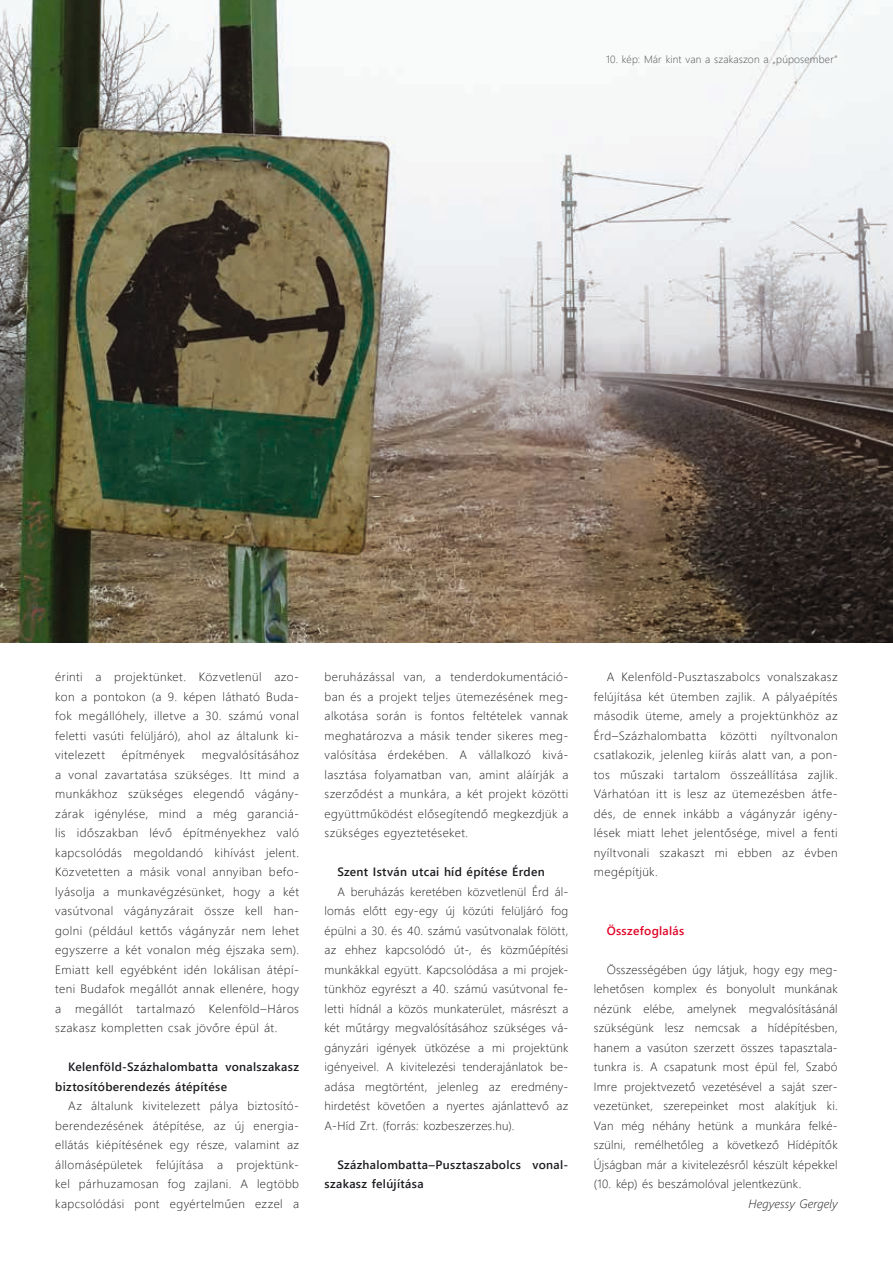
<style>
.page{position:relative;width:893px;height:1263px;background:#fff}
.page>*{position:absolute;margin:0;border:0;box-sizing:border-box;transform-origin:0 0}
.t1{font:12px/19.5px "Webly Sleek UI Light";letter-spacing:.02em;color:#1b1c20;text-align:justify}
.t2{font:12px/19.5px "Webly Sleek UI Semibold";letter-spacing:.025em;color:#1b1c20}
.t3{font:italic 12px "Webly Sleek UI Light";letter-spacing:.01em;color:#1b1c20}
.t4{font:12px "Webly Sleek UI Semibold";letter-spacing:.025em;color:#e10326}
.t5{font:10.5px "Webly Sleek UI Light";letter-spacing:.015em;color:#504e53}
</style>
<div class="page">
<img style="left:0;top:0;width:893px;height:642px">
<p class="t5" style="left:606px;top:51px;width:233px">10. kép: Már kint van a szakaszon a „púposember”</p>
<p class="t1" style="left:55px;top:667px;width:245px">érinti a projektünket. Közvetlenül azo&shy;kon a pontokon (a 9. képen látható Buda&shy;fok megállóhely, illetve a 30. számú vonal feletti vasúti felüljáró), ahol az általunk ki&shy;vitelezett</p>
<p class="t1" style="left:55px;top:745px;width:245px;text-indent:147px">megvalósításához a vonal zavartatása szükséges. Itt mind a munkákhoz szükséges elegendő vágány&shy;zárak igénylése, mind a még garanciá&shy;lis időszakban lévő építményekhez való kapcsolódás megoldandó kihívást jelent.<br>Közvetetten a másik vonal annyiban befo&shy;lyásolja a munkavégzésünket, hogy a két vasútvonal vágányzárait össze kell han&shy;golni (például kettős vágányzár nem lehet egyszerre a két vonalon még éjszaka sem).<br>Emiatt kell egyébként idén lokálisan átépí&shy;teni Budafok megállót annak ellenére, hogy a megállót tartalmazó Kelenföld–Háros szakasz kompletten csak jövőre épül át.</p>
<p class="t2" style="left:68px;top:1057px;width:232px">Kelenföld-Százhalombatta vonalszakasz</p>
<p class="t2" style="left:55px;top:1076px;width:173px">biztosítóberendezés átépítése</p>
<p class="t1" style="left:68px;top:1096px;width:233px">Az általunk kivitelezett pálya biztosító-</p>
<p class="t1" style="left:55px;top:1115px;width:245px">berendezésének átépítése, az új energia-</p>
<p class="t1" style="left:55px;top:1135px;width:245px">ellátás kiépítésének egy része, valamint az</p>
<p class="t1" style="left:55px;top:1154px;width:245px">állomásépületek felújítása a projektünk-</p>
<p class="t1" style="left:55px;top:1174px;width:245px">kel párhuzamosan fog zajlani. A legtöbb</p>
<p class="t1" style="left:55px;top:1193px;width:245px">kapcsolódási pont egyértelműen ezzel a</p>
<p class="t1" style="left:122px;top:745px;width:64px">építmények</p>
<p class="t1" style="left:325px;top:667px;width:245px">beruházással van, a tenderdokumentáció&shy;ban és a projekt teljes ütemezésének meg&shy;alkotása során is fontos feltételek vannak meghatározva a másik tender sikeres meg&shy;valósítása érdekében. A vállalkozó kivá&shy;lasztása folyamatban van, amint aláírják a szerződést a munkára, a két projekt közötti együttműködést elősegítendő megkezdjük a szükséges egyeztetéseket.</p>
<p class="t2" style="left:337px;top:862px;width:209px">Szent István utcai híd építése Érden</p>
<p class="t1" style="left:337px;top:881px;width:233px">A beruházás keretében közvetlenül Érd ál-</p>
<p class="t1" style="left:325px;top:901px;width:245px">lomás előtt egy-egy új közúti felüljáró fog</p>
<p class="t1" style="left:325px;top:920px;width:245px">épülni a 30. és 40. számú vasútvonalak fölött,</p>
<p class="t1" style="left:325px;top:940px;width:245px">az ehhez kapcsolódó út-, és közműépítési</p>
<p class="t1" style="left:325px;top:959px;width:245px">munkákkal együtt. Kapcsolódása a mi projek-</p>
<p class="t1" style="left:325px;top:979px;width:245px">tünkhöz egyrészt a 40. számú vasútvonal fe-</p>
<p class="t1" style="left:325px;top:998px;width:245px">letti hídnál a közös munkaterület, másrészt a</p>
<p class="t1" style="left:325px;top:1018px;width:245px">két műtárgy megvalósításához szükséges vá-</p>
<p class="t1" style="left:325px;top:1037px;width:245px">gányzári igények ütközése a mi projektünk</p>
<p class="t1" style="left:325px;top:1057px;width:245px">igényeivel. A kivitelezési tenderajánlatok be-</p>
<p class="t1" style="left:325px;top:1076px;width:245px">adása megtörtént, jelenleg az eredmény-</p>
<p class="t1" style="left:325px;top:1096px;width:245px">hirdetést követően a nyertes ajánlattevő az</p>
<p class="t1" style="left:325px;top:1115px;width:191px">A-Híd Zrt. (forrás: kozbeszerzes.hu).</p>
<p class="t2" style="left:325px;top:1154px;width:245px;text-indent:13px">Százhalombatta–Pusztaszabolcs vonal&shy;szakasz felújítása</p>
<p class="t1" style="left:594px;top:667px;width:245px;text-indent:13px">A Kelenföld-Pusztaszabolcs vonalszakasz felújítása két ütemben zajlik. A pályaépítés második üteme, amely a projektünkhöz az Érd–Százhalombatta közötti nyíltvonalon csatlakozik, jelenleg kiírás alatt van, a pon&shy;tos műszaki tartalom összeállítása zajlik.<br>Várhatóan itt is lesz az ütemezésben átfe&shy;dés, de ennek inkább a vágányzár igény&shy;lések miatt lehet jelentősége, mivel a fenti nyíltvonali szakaszt mi ebben az évben megépítjük.</p>
<p class="t4" style="left:607px;top:921px;width:79px">Összefoglalás</p>
<p class="t1" style="left:607px;top:959px;width:233px">Összességében úgy látjuk, hogy egy meg-</p>
<p class="t1" style="left:594px;top:979px;width:245px">lehetősen komplex és bonyolult munkának</p>
<p class="t1" style="left:594px;top:998px;width:245px">nézünk elébe, amelynek megvalósításánál</p>
<p class="t1" style="left:594px;top:1018px;width:245px">szükségünk lesz nemcsak a hídépítésben,</p>
<p class="t1" style="left:594px;top:1037px;width:245px">hanem a vasúton szerzett összes tapasztala-</p>
<p class="t1" style="left:594px;top:1057px;width:245px">tunkra is. A csapatunk most épül fel, Szabó</p>
<p class="t1" style="left:594px;top:1076px;width:245px">Imre projektvezető vezetésével a saját szer-</p>
<p class="t1" style="left:594px;top:1096px;width:245px">vezetünket, szerepeinket most alakítjuk ki.</p>
<p class="t1" style="left:594px;top:1115px;width:245px">Van még néhány hetünk a munkára felké-</p>
<p class="t1" style="left:594px;top:1135px;width:245px">szülni, remélhetőleg a következő Hídépítők</p>
<p class="t1" style="left:594px;top:1154px;width:245px">Újságban már a kivitelezésről készült képekkel</p>
<p class="t1" style="left:594px;top:1174px;width:209px">(10. kép) és beszámolóval jelentkezünk.</p>
<p class="t3" style="left:748px;top:1195px;width:91px">Hegyessy Gergely</p>
</div>
